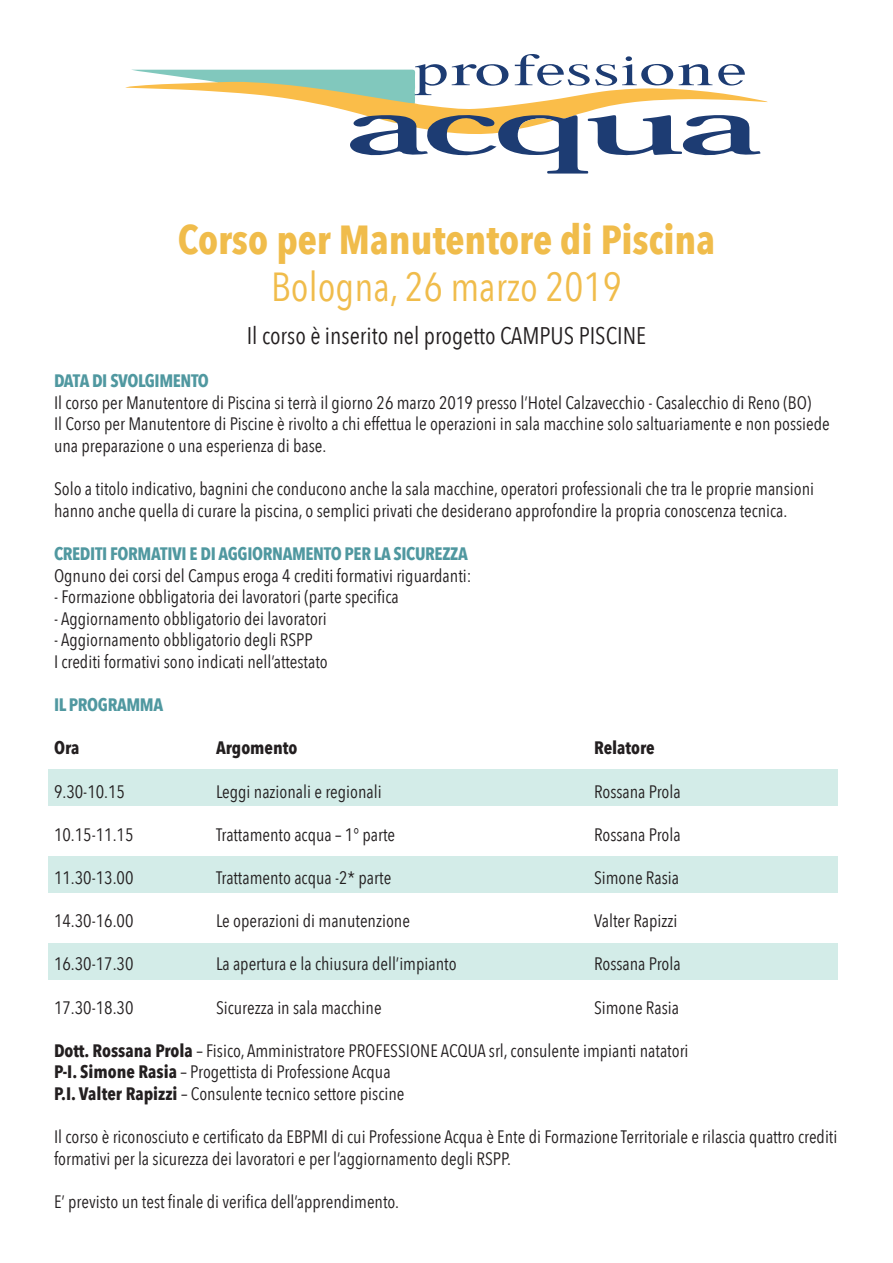
<style>
.page{position:relative;width:893px;height:1263px;background:#fff}
.page>*{position:absolute;margin:0;border:0;box-sizing:border-box;transform-origin:0 0}
.t1{font:700 40.5px "Avenir Next Condensed";color:#f0bc4b}
.t2{font:40.5px "Avenir Next Condensed";color:#f0bc4b}
.t3{font:24px "Avenir Next Condensed";color:#231f20}
.t4{font:18px/21.6px "Avenir Next Condensed";color:#231f20}
.t5{font:700 18px "Avenir Next Condensed";letter-spacing:-.02em;color:#5098a0}
.t6{font:700 18px "Avenir Next Condensed";color:#231f20}
.s1{font-weight:700}
</style>
<div class="page">
<div style="left:49px;top:769px;width:789px;height:37px;background:#d3ece8"></div>
<div style="left:49px;top:856px;width:789px;height:37px;background:#d3ece8"></div>
<div style="left:49px;top:944px;width:789px;height:36px;background:#d3ece8"></div>
<svg style="left:125px;top:54px;width:643px;height:120px"></svg>
<h1 class="t1" style="left:178px;top:215px;width:539px">Corso per Manutentore di Piscina</h1>
<h1 class="t2" style="left:271px;top:252px;width:352px">Bologna, 26 marzo 2019</h1>
<h2 class="t3" style="left:247px;top:315px;width:401px">Il corso è inserito nel progetto CAMPUS PISCINE</h2>
<p class="t5" style="left:54px;top:370px;width:156px">DATA DI SVOLGIMENTO</p>
<p class="t4" style="left:54px;top:391px;width:777px">Il corso per Manutentore di Piscina si terrà il giorno 26 marzo 2019 presso l’Hotel Calzavecchio - Casalecchio di Reno (BO)<br>Il Corso per Manutentore di Piscine è rivolto a chi effettua le operazioni in sala macchine solo saltuariamente e non possiede una preparazione o una esperienza di base.</p>
<p class="t4" style="left:54px;top:477px;width:762px">Solo a titolo indicativo, bagnini che conducono anche la sala macchine, operatori professionali che tra le proprie mansioni hanno anche quella di curare la piscina, o semplici privati che desiderano approfondire la propria conoscenza tecnica.</p>
<p class="t5" style="left:54px;top:543px;width:415px">CREDITI FORMATIVI E DI AGGIORNAMENTO PER LA SICUREZZA</p>
<p class="t4" style="left:54px;top:564px;width:419px">Ognuno dei corsi del Campus eroga 4 crediti formativi riguardanti:</p>
<p class="t4" style="left:54px;top:585px;width:346px">- Formazione obbligatoria dei lavoratori (parte specifica</p>
<p class="t4" style="left:54px;top:607px;width:274px">- Aggiornamento obbligatorio dei lavoratori</p>
<p class="t4" style="left:54px;top:628px;width:275px">- Aggiornamento obbligatorio degli RSPP<br>I crediti formativi sono indicati nell’attestato</p>
<p class="t5" style="left:54px;top:694px;width:111px">IL PROGRAMMA</p>
<p class="t6" style="left:54px;top:737px;width:27px">Ora</p>
<p class="t6" style="left:216px;top:737px;width:83px">Argomento</p>
<p class="t6" style="left:594px;top:737px;width:62px">Relatore</p>
<p class="t4" style="left:54px;top:780px;width:73px">9.30-10.15</p>
<p class="t4" style="left:216px;top:780px;width:167px">Leggi nazionali e regionali</p>
<p class="t4" style="left:594px;top:780px;width:88px">Rossana Prola</p>
<p class="t4" style="left:54px;top:823px;width:81px">10.15-11.15</p>
<p class="t4" style="left:216px;top:823px;width:181px">Trattamento acqua – 1° parte</p>
<p class="t4" style="left:594px;top:823px;width:88px">Rossana Prola</p>
<p class="t4" style="left:54px;top:866px;width:81px">11.30-13.00</p>
<p class="t4" style="left:216px;top:866px;width:177px">Trattamento acqua -2* parte</p>
<p class="t4" style="left:594px;top:866px;width:87px">Simone Rasia</p>
<p class="t4" style="left:54px;top:909px;width:81px">14.30-16.00</p>
<p class="t4" style="left:216px;top:909px;width:196px">Le operazioni di manutenzione</p>
<p class="t4" style="left:594px;top:909px;width:85px">Valter Rapizzi</p>
<p class="t4" style="left:54px;top:952px;width:81px">16.30-17.30</p>
<p class="t4" style="left:216px;top:952px;width:242px">La apertura e la chiusura dell’impianto</p>
<p class="t4" style="left:594px;top:952px;width:88px">Rossana Prola</p>
<p class="t4" style="left:54px;top:996px;width:81px">17.30-18.30</p>
<p class="t4" style="left:216px;top:996px;width:167px">Sicurezza in sala macchine</p>
<p class="t4" style="left:594px;top:996px;width:87px">Simone Rasia</p>
<p class="t4" style="left:54px;top:1039px;width:636px"><span class="s1">Dott. Rossana Prola</span> – Fisico, Amministratore PROFESSIONE ACQUA srl, consulente impianti natatori<br><span class="s1">P-I. Simone Rasia</span> – Progettista di Professione Acqua<br><span class="s1">P.I. Valter Rapizzi</span> – Consulente tecnico settore piscine</p>
<p class="t4" style="left:54px;top:1125px;width:785px">Il corso è riconosciuto e certificato da EBPMI di cui Professione Acqua è Ente di Formazione Territoriale e rilascia quattro crediti formativi per la sicurezza dei lavoratori e per l’aggiornamento degli RSPP.</p>
<p class="t4" style="left:54px;top:1190px;width:347px">E’ previsto un test finale di verifica dell’apprendimento.</p>
</div>
